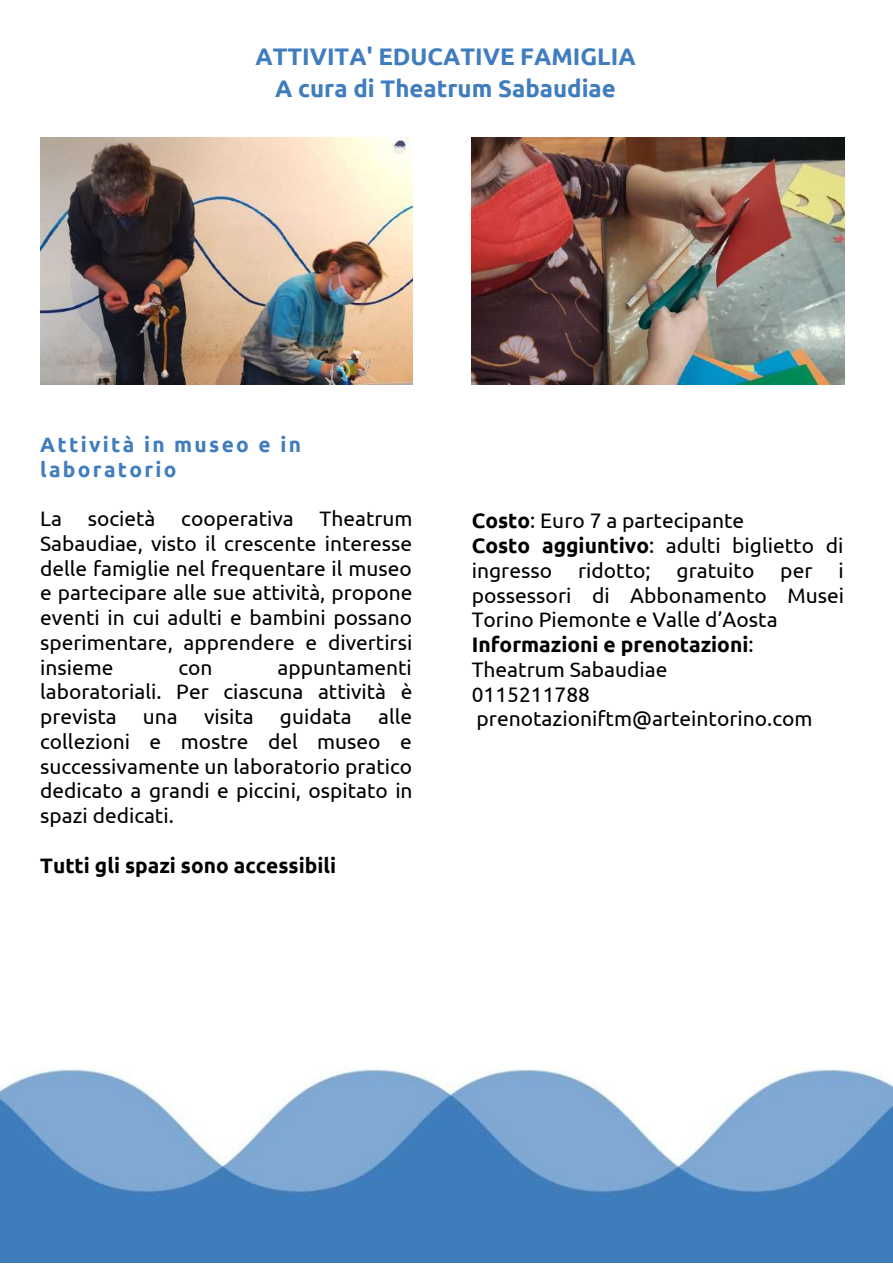
<style>
.page{position:relative;width:893px;height:1264px;background:#fff}
.page>*{position:absolute;margin:0;border:0;box-sizing:border-box;transform-origin:0 0}
.t1{font:700 24px/32.5px "Ubuntu";color:#407dbe;text-align:center}
.t2{font:21px/24.8px "Ubuntu";color:#000}
.t3{font:20.85px/24.8px "Ubuntu";color:#000;text-align:justify}
.t4{font:700 20.85px/24.8px "Ubuntu";letter-spacing:.11em;color:#407dbe}
.t5{font:700 20.85px "Ubuntu";color:#000}
.s1{font-weight:700}
</style>
<div class="page">
<img style="left:0;top:1068px;width:892px;height:194px">
<img style="left:40px;top:138px;width:372px;height:246px">
<img style="left:471px;top:138px;width:373px;height:246px">
<p class="t1" style="left:255px;top:39px;width:382px">ATTIVITA' EDUCATIVE FAMIGLIA<br>A cura di Theatrum Sabaudiae</p>
<p class="t4" style="left:40px;top:432px;width:262px">Attività in museo e in laboratorio</p>
<p class="t3" style="left:40px;top:506px;width:374px">La società cooperativa Theatrum Sabaudiae, visto il crescente interesse delle famiglie nel frequentare il museo e partecipare alle sue attività, propone eventi in cui adulti e bambini possano sperimentare, apprendere e divertirsi insieme</p>
<p class="t3" style="left:40px;top:654px;width:374px;text-indent:237px">appuntamenti laboratoriali. Per ciascuna attività è prevista</p>
<p class="t3" style="left:178px;top:654px;width:36px">con</p>
<p class="t3" style="left:40px;top:704px;width:374px;text-indent:338px">alle collezioni e mostre del museo e successivamente un laboratorio pratico dedicato a grandi e piccini, ospitato in spazi dedicati.</p>
<p class="t5" style="left:40px;top:853px;width:297px">Tutti gli spazi sono accessibili</p>
<p class="t3" style="left:143px;top:704px;width:36px">una</p>
<p class="t3" style="left:204px;top:704px;width:51px">visita</p>
<p class="t3" style="left:280px;top:704px;width:73px">guidata</p>
<p class="t2" style="left:471px;top:508px;width:374px"><span class="s1">Costo</span>: Euro 7 a partecipante<br><span class="s1">Costo aggiuntivo</span>: adulti biglietto di ingresso ridotto; gratuito per i possessori di Abbonamento Musei<br>Torino Piemonte e Valle d’Aosta<br><span class="s1">Informazioni e prenotazioni</span>:<br>Theatrum Sabaudiae<br>0115211788 prenotazioniftm@arteintorino.com</p>
</div>
